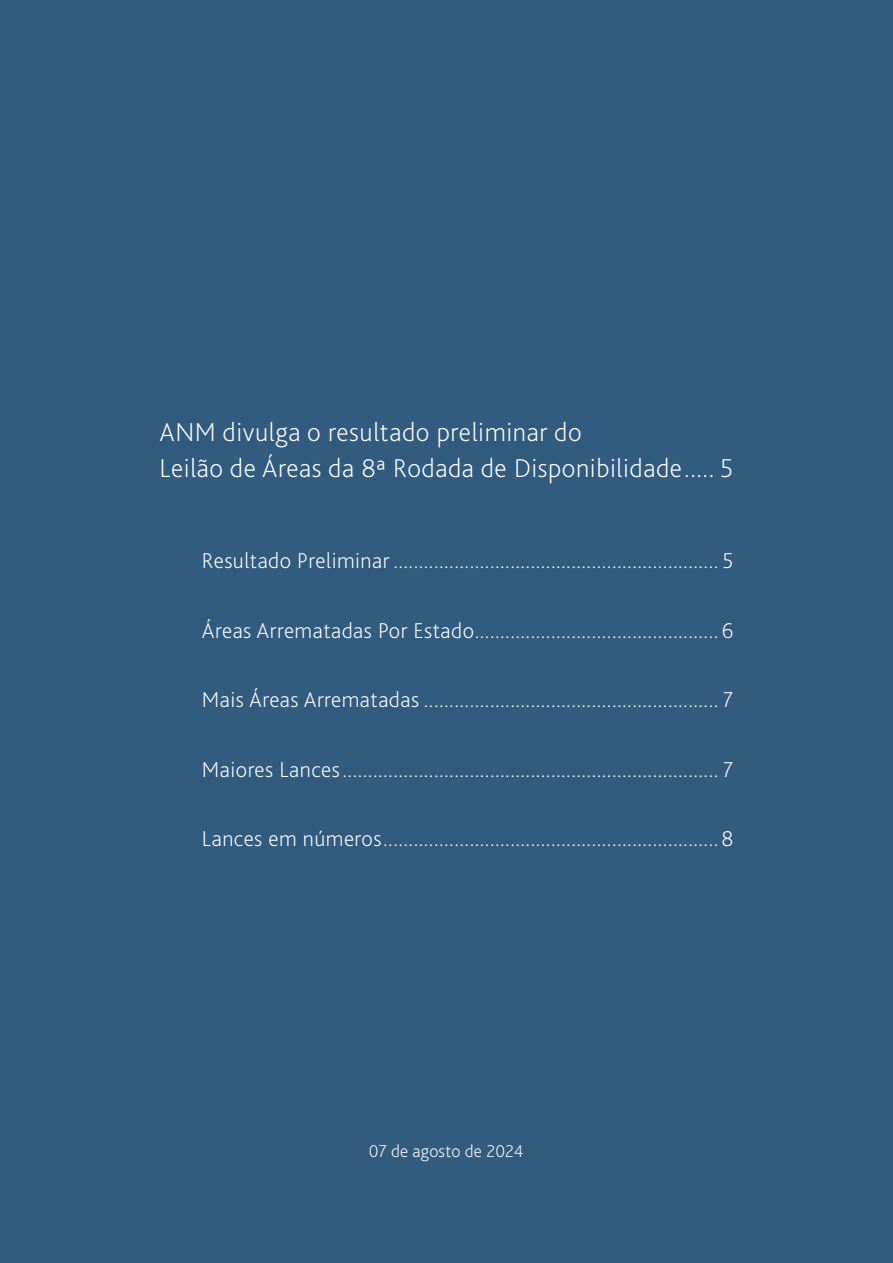
<style>
.page{position:relative;width:893px;height:1263px;background:#325b80}
.page>*{position:absolute;margin:0;border:0;box-sizing:border-box;transform-origin:0 0}
.t1{font:200 27px/36px "Bliss 2";letter-spacing:.02em;color:#fff}
.t2{font:200 22.5px "Bliss 2";letter-spacing:.02em;color:#fff}
.t3{font:200 18px "Bliss 2";letter-spacing:.01em;color:#fff}
</style>
<div class="page">
<p class="t1" style="left:159px;top:414px;width:576px">ANM divulga o resultado preliminar do<br>Leilão de Áreas da 8ª Rodada de Disponibilidade..... 5</p>
<p class="t2" style="left:202px;top:546px;width:533px">Resultado Preliminar ................................................................ 5</p>
<p class="t2" style="left:202px;top:616px;width:533px">Áreas Arrematadas Por Estado................................................ 6</p>
<p class="t2" style="left:202px;top:686px;width:533px">Mais Áreas Arrematadas .......................................................... 7</p>
<p class="t2" style="left:202px;top:755px;width:533px">Maiores Lances.......................................................................... 7</p>
<p class="t2" style="left:202px;top:825px;width:533px">Lances em números.................................................................. 8</p>
<p class="t3" style="left:369px;top:1139px;width:156px">07 de agosto de 2024</p>
</div>
